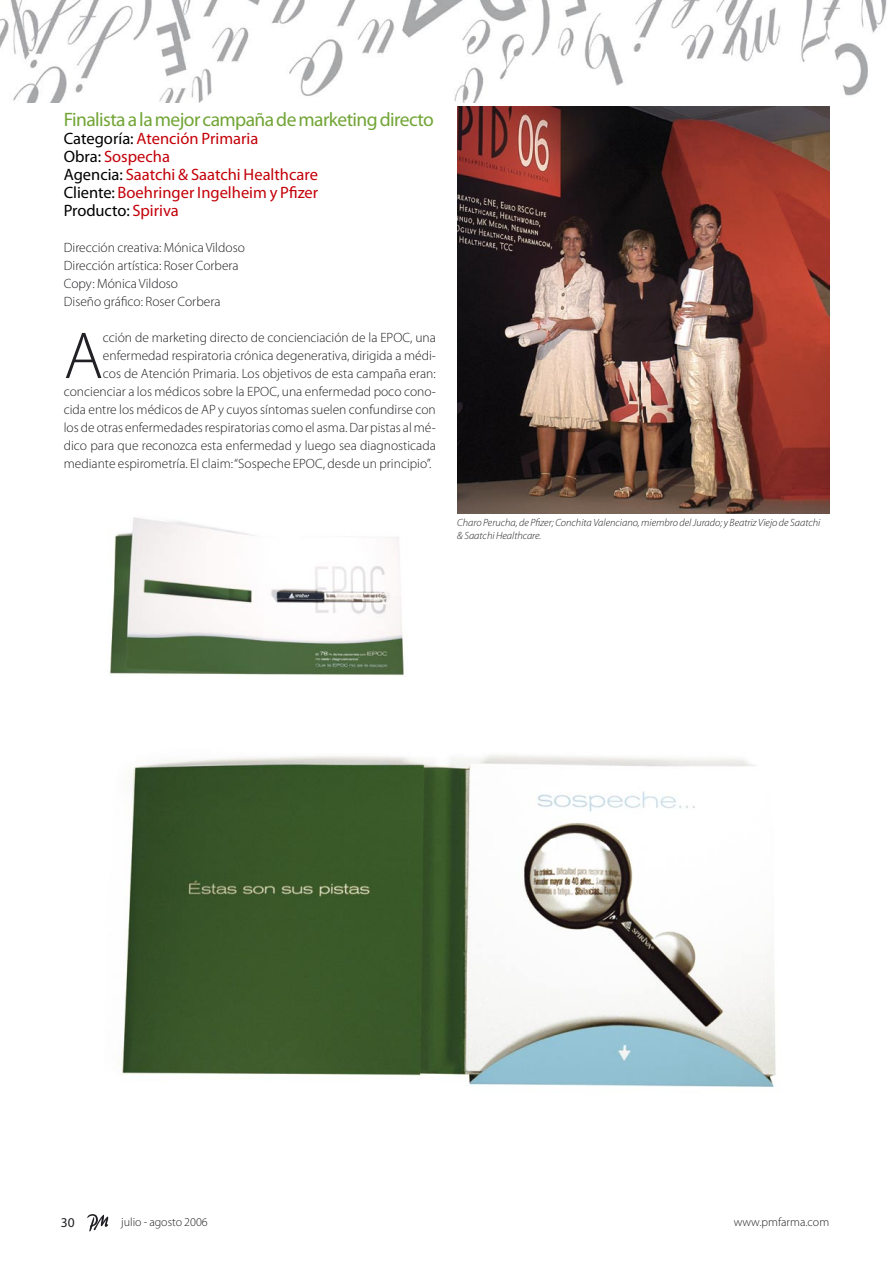
<style>
.page{position:relative;width:893px;height:1263px;background:#fff}
.page>*{position:absolute;margin:0;border:0;box-sizing:border-box;transform-origin:0 0}
.textos_obras{font:300 66.9px "Myriad Pro";color:#212125}
.obra{font:19.5px "Myriad Pro";letter-spacing:-.03em;color:#72a536}
.obra-2{font:16.5px "Myriad Pro";color:#c40009}
.obra-3{font:16.5px "Myriad Pro";letter-spacing:-.005em;color:#000}
.textos_obras-2{font:300 13.5px "Myriad Pro";color:#212125}
.creditos{font:300 13.5px "Myriad Pro";color:#212125}
.t1{font:13.5px "Myriad Pro";color:#212125}
.t2{font:300 12px "Myriad Pro";color:#212125}
.pie_de_foto{font:italic 300 10.5px/12.6px "Myriad Pro";color:#212125}
.s1{color:#000}
.s2{color:#c40009}
</style>
<div class="page">
<img style="left:0;top:0;width:887px;height:102px">
<svg style="left:87px;top:1214px;width:21px;height:17px"></svg>
<img style="left:457px;top:106px;width:372px;height:408px">
<img style="left:109px;top:517px;width:295px;height:159px">
<img style="left:121px;top:754px;width:655px;height:333px">
<p class="obra" style="left:64px;top:109px;width:372px">Finalista a la mejor campaña de marketing directo</p>
<p class="obra-2" style="left:64px;top:129px;width:196px"><span class="s1">Categoría:</span> Atención Primaria</p>
<p class="obra-2" style="left:64px;top:147px;width:108px"><span class="s1">Obra:</span> Sospecha</p>
<p class="obra-2" style="left:64px;top:165px;width:256px"><span class="s1">Agencia:</span> Saatchi &amp; Saatchi Healthcare</p>
<p class="obra-2" style="left:64px;top:183px;width:256px"><span class="s1">Cliente:</span> Boehringer Ingelheim y Pfizer</p>
<p class="obra-3" style="left:64px;top:201px;width:117px">Producto: <span class="s2">Spiriva</span></p>
<p class="creditos" style="left:64px;top:240px;width:183px">Dirección creativa: Mónica Vildoso</p>
<p class="creditos" style="left:64px;top:258px;width:176px">Dirección artística: Roser Corbera</p>
<p class="creditos" style="left:64px;top:276px;width:116px">Copy: Mónica Vildoso</p>
<p class="creditos" style="left:64px;top:294px;width:158px">Diseño gráfico: Roser Corbera</p>
<p class="textos_obras" style="left:64px;top:319px;width:41px">A</p>
<p class="textos_obras-2" style="left:103px;top:330px;width:334px">cción de marketing directo de concienciación de la EPOC, una</p>
<p class="textos_obras-2" style="left:103px;top:348px;width:334px">enfermedad respiratoria crónica degenerativa, dirigida a médi-</p>
<p class="textos_obras-2" style="left:103px;top:366px;width:334px">cos de Atención Primaria. Los objetivos de esta campaña eran:</p>
<p class="textos_obras-2" style="left:64px;top:384px;width:374px">concienciar a los médicos sobre la EPOC, una enfermedad poco cono-</p>
<p class="textos_obras-2" style="left:64px;top:402px;width:374px">cida entre los médicos de AP y cuyos síntomas suelen confundirse con</p>
<p class="textos_obras-2" style="left:64px;top:420px;width:374px">los de otras enfermedades respiratorias como el asma. Dar pistas al mé-</p>
<p class="textos_obras-2" style="left:64px;top:438px;width:374px">dico para que reconozca esta enfermedad y luego sea diagnosticada</p>
<p class="textos_obras-2" style="left:64px;top:456px;width:369px">mediante espirometría. El claim: “Sospeche EPOC, desde un principio”.</p>
<p class="pie_de_foto" style="left:457px;top:516px;width:365px">Charo Perucha, de Pfizer; Conchita Valenciano, miembro del Jurado; y Beatriz Viejo de Saatchi &amp; Saatchi Healthcare.</p>
<p class="t1" style="left:61px;top:1215px;width:15px">30</p>
<p class="t2" style="left:121px;top:1216px;width:88px">julio - agosto 2006</p>
<p class="t2" style="left:734px;top:1216px;width:97px">www.pmfarma.com</p>
</div>
